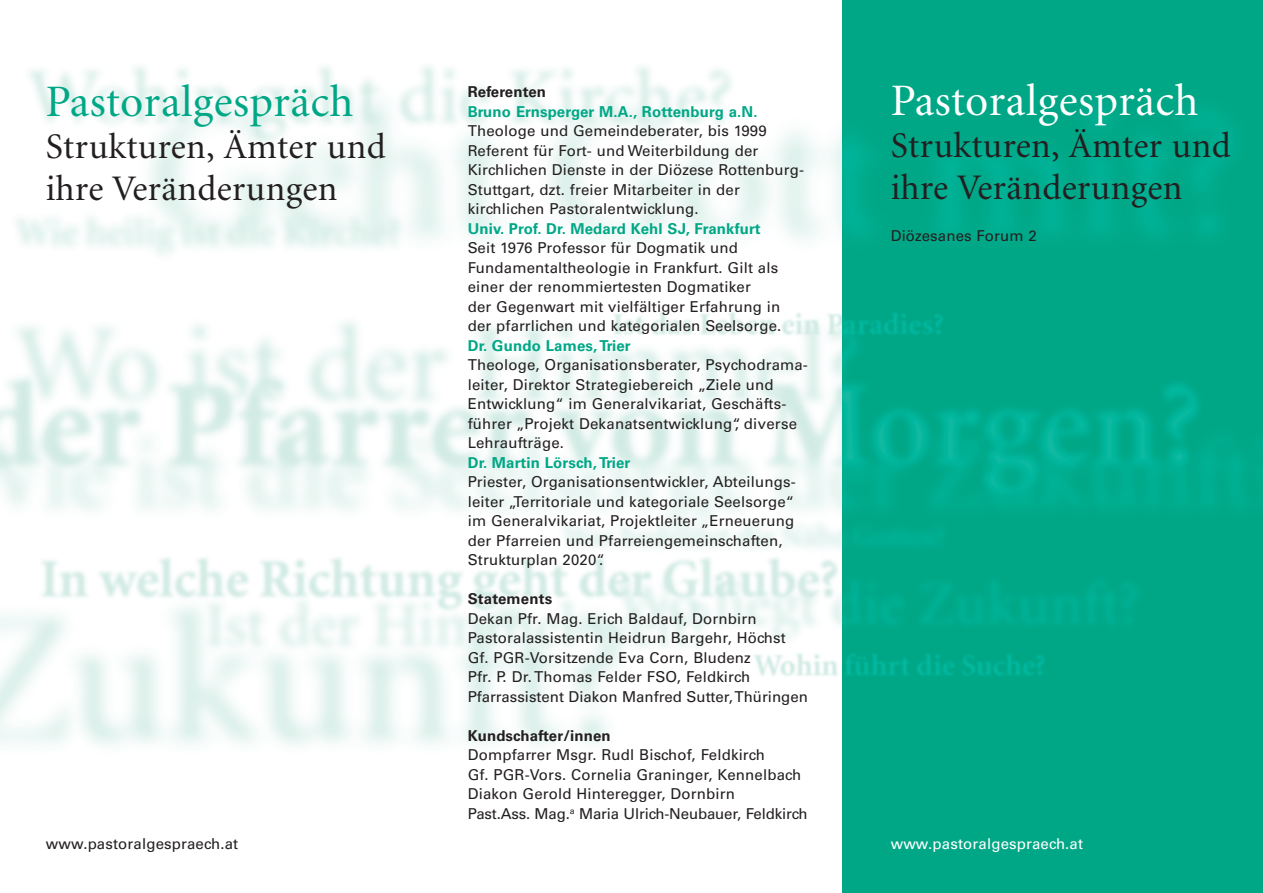
<style>
.page{position:relative;width:1263px;height:893px;background:#fff}
.page>*{position:absolute;margin:0;border:0;box-sizing:border-box;transform-origin:0 0}
.t1{font:45px "Minion";letter-spacing:.01em;color:#fff}
.t2{font:45px "Minion";letter-spacing:.01em;color:#00a786}
.t3{font:36px/42px "Minion";letter-spacing:.01em;color:#231f20}
.t4{font:15px/19.5px "Univers";letter-spacing:.01em;color:#231f20}
.t5{font:700 15px "Univers";letter-spacing:.01em;color:#00a786}
.t6{font:15px "Univers";letter-spacing:-.01em;color:#231f20}
.t7{font:700 15px "Univers";letter-spacing:.01em;color:#231f20}
.t8{font:15px "Univers";letter-spacing:.01em;color:#fff}
</style>
<div class="page">
<img style="left:0;top:66px;width:842px;height:680px">
<img style="left:842px;top:0;width:421px;height:893px">
<p class="t2" style="left:46px;top:79px;width:309px">Pastoralgespräch</p>
<p class="t3" style="left:46px;top:126px;width:341px">Strukturen, Ämter und ihre Veränderungen</p>
<p class="t4" style="left:46px;top:834px;width:194px">www.pastoralgespraech.at</p>
<p class="t7" style="left:468px;top:83px;width:80px">Referenten</p>
<p class="t5" style="left:468px;top:103px;width:291px">Bruno Ernsperger M.A., Rottenburg a.N.</p>
<p class="t4" style="left:468px;top:121px;width:338px">Theologe und Gemeindeberater, bis 1999<br>Referent für Fort- und Weiterbildung der Kirchlichen Dienste in der Diözese Rottenburg-Stuttgart, dzt. freier Mitarbeiter in der kirchlichen Pastoralentwicklung.</p>
<p class="t5" style="left:468px;top:220px;width:294px">Univ. Prof. Dr. Medard Kehl SJ, Frankfurt</p>
<p class="t4" style="left:468px;top:238px;width:315px">Seit 1976 Professor für Dogmatik und Fundamentaltheologie in Frankfurt. Gilt als einer der renommiertesten Dogmatiker<br>der Gegenwart mit vielfältiger Erfahrung in der pfarrlichen und kategorialen Seelsorge.</p>
<p class="t5" style="left:468px;top:337px;width:164px">Dr. Gundo Lames, Trier</p>
<p class="t4" style="left:468px;top:355px;width:342px">Theologe, Organisationsberater, Psychodrama&shy;leiter, Direktor Strategiebereich „Ziele und Entwicklung“ im Generalvikariat, Geschäfts&shy;führer „Projekt Dekanatsentwicklung“, diverse Lehraufträge.</p>
<p class="t5" style="left:468px;top:454px;width:164px">Dr. Martin Lörsch, Trier</p>
<p class="t4" style="left:468px;top:472px;width:330px">Priester, Organisationsentwickler, Abteilungs&shy;leiter „Territoriale und kategoriale Seelsorge“ im Generalvikariat, Projektleiter „Erneuerung der Pfarreien und Pfarreiengemeinschaften, Strukturplan 2020“.</p>
<p class="t7" style="left:468px;top:590px;width:86px">Statements</p>
<p class="t4" style="left:468px;top:609px;width:290px">Dekan Pfr. Mag. Erich Baldauf, Dornbirn</p>
<p class="t4" style="left:468px;top:628px;width:320px">Pastoralassistentin Heidrun Bargehr, Höchst</p>
<p class="t4" style="left:468px;top:648px;width:285px">Gf. PGR-Vorsitzende Eva Corn, Bludenz</p>
<p class="t4" style="left:468px;top:667px;width:284px">Pfr. P. Dr. Thomas Felder FSO, Feldkirch</p>
<p class="t4" style="left:468px;top:687px;width:342px">Pfarrassistent Diakon Manfred Sutter, Thüringen</p>
<p class="t7" style="left:468px;top:727px;width:145px">Kundschafter/innen</p>
<p class="t4" style="left:468px;top:745px;width:299px">Dompfarrer Msgr. Rudl Bischof, Feldkirch</p>
<p class="t4" style="left:468px;top:765px;width:335px">Gf. PGR-Vors. Cornelia Graninger, Kennelbach</p>
<p class="t4" style="left:468px;top:784px;width:269px">Diakon Gerold Hinteregger, Dornbirn</p>
<p class="t6" style="left:468px;top:805px;width:341px">Past.Ass. Mag.<sup>a</sup> Maria Ulrich-Neubauer, Feldkirch</p>
<p class="t1" style="left:891px;top:78px;width:309px">Pastoralgespräch</p>
<p class="t3" style="left:891px;top:126px;width:341px">Strukturen, Ämter und ihre Veränderungen</p>
<p class="t4" style="left:891px;top:226px;width:148px">Diözesanes Forum 2</p>
<p class="t8" style="left:891px;top:834px;width:194px">www.pastoralgespraech.at</p>
</div>
